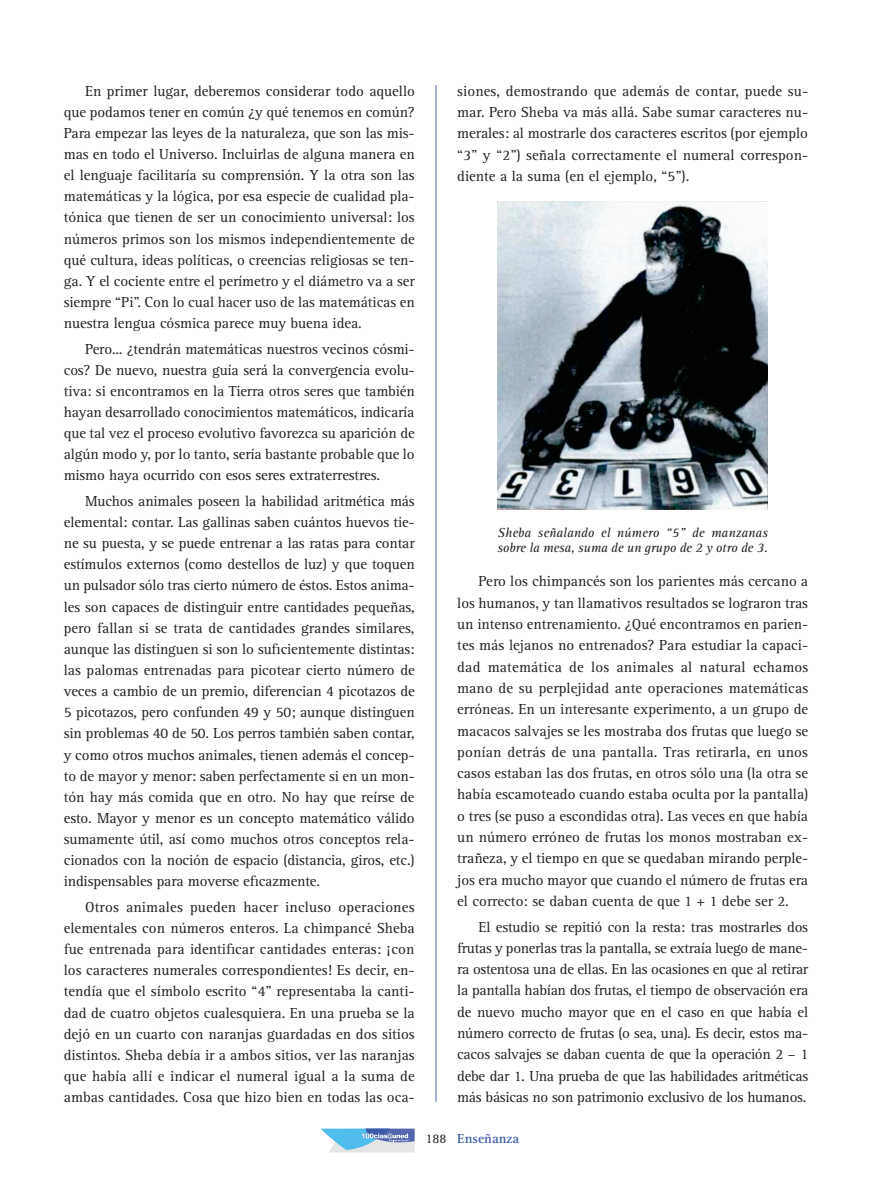
<style>
.page{position:relative;width:872px;height:1187px;background:#fff}
.page>*{position:absolute;margin:0;border:0;box-sizing:border-box;transform-origin:0 0}
.t1{font:15px/21.1px "Rotis Serif Std";letter-spacing:-.005em;color:#231f20;text-align:justify}
.t2{font:italic 13.5px/15px "Rotis Serif Std";letter-spacing:.005em;color:#231f20}
.t3{font:700 13.5px "Rotis Serif Std";color:#3c5caa}
.s1{font-weight:400;color:#231f20}
</style>
<div class="page">
<hr style="left:436px;top:85px;width:1px;height:1016px;background:#5564ae">
<img style="left:497px;top:201px;width:271px;height:309px">
<svg style="left:320px;top:1128px;width:94px;height:24px;background:#9bc2e0"></svg>
<p class="t1" style="left:64px;top:80px;width:353px;text-indent:21px">En primer lugar, deberemos considerar todo aquello que podamos tener en común ¿y qué tenemos en común?<br>Para empezar las leyes de la naturaleza, que son las mis&shy;mas en todo el Universo. Incluirlas de alguna manera en el lenguaje facilitaría su comprensión. Y la otra son las matemáticas y la lógica, por esa especie de cualidad pla&shy;tónica que tienen de ser un conocimiento universal: los números primos son los mismos independientemente de qué cultura, ideas políticas, o creencias religiosas se ten&shy;ga. Y el cociente entre el perímetro y el diámetro va a ser siempre “Pi”. Con lo cual hacer uso de las matemáticas en nuestra lengua cósmica parece muy buena idea.</p>
<p class="t1" style="left:64px;top:338px;width:352px;text-indent:21px">Pero... ¿tendrán matemáticas nuestros vecinos cósmi&shy;cos? De nuevo, nuestra guía será la convergencia evolu&shy;tiva: si encontramos en la Tierra otros seres que también hayan desarrollado conocimientos matemáticos, indicaría que tal vez el proceso evolutivo favorezca su aparición de algún modo y, por lo tanto, sería bastante probable que lo mismo haya ocurrido con esos seres extraterrestres.</p>
<p class="t1" style="left:64px;top:490px;width:352px;text-indent:21px">Muchos animales poseen la habilidad aritmética más elemental: contar. Las gallinas saben cuántos huevos tie&shy;ne su puesta, y se puede entrenar a las ratas para contar estímulos externos (como destellos de luz) y que toquen un pulsador sólo tras cierto número de éstos. Estos anima&shy;les son capaces de distinguir entre cantidades pequeñas, pero fallan si se trata de cantidades grandes similares, aunque las distinguen si son lo suficientemente distintas: las palomas entrenadas para picotear cierto número de veces a cambio de un premio, diferencian 4 picotazos de 5 picotazos, pero confunden 49 y 50; aunque distinguen sin problemas 40 de 50. Los perros también saben contar, y como otros muchos animales, tienen además el concep&shy;to de mayor y menor: saben perfectamente si en un mon&shy;tón hay más comida que en otro. No hay que reírse de esto. Mayor y menor es un concepto matemático válido sumamente útil, así como muchos otros conceptos rela&shy;cionados con la noción de espacio (distancia, giros, etc.) indispensables para moverse eficazmente.</p>
<p class="t1" style="left:64px;top:896px;width:352px;text-indent:21px">Otros animales pueden hacer incluso operaciones elementales con números enteros. La chimpancé Sheba fue entrenada para identificar cantidades enteras: ¡con los caracteres numerales correspondientes! Es decir, en&shy;tendía que el símbolo escrito “4” representaba la canti&shy;dad de cuatro objetos cualesquiera. En una prueba se la dejó en un cuarto con naranjas guardadas en dos sitios distintos. Sheba debía ir a ambos sitios, ver las naranjas que había allí e indicar el numeral igual a la suma de ambas cantidades. Cosa que hizo bien en todas las oca-</p>
<p class="t1" style="left:457px;top:81px;width:352px">siones, demostrando que además de contar, puede su&shy;mar. Pero Sheba va más allá. Sabe sumar caracteres nu&shy;merales: al mostrarle dos caracteres escritos (por ejemplo “3” y “2”) señala correctamente el numeral correspon&shy;diente a la suma (en el ejemplo, “5”).</p>
<p class="t2" style="left:497px;top:526px;width:272px">Sheba señalando el número “5” de manzanas sobre la mesa, suma de un grupo de 2 y otro de 3.</p>
<p class="t1" style="left:457px;top:571px;width:353px;text-indent:21px">Pero los chimpancés son los parientes más cercano a los humanos, y tan llamativos resultados se lograron tras un intenso entrenamiento. ¿Qué encontramos en parien&shy;tes más lejanos no entrenados? Para estudiar la capaci&shy;dad matemática de los animales al natural echamos mano de su perplejidad ante operaciones matemáticas erróneas. En un interesante experimento, a un grupo de macacos salvajes se les mostraba dos frutas que luego se ponían detrás de una pantalla. Tras retirarla, en unos casos estaban las dos frutas, en otros sólo una (la otra se había escamoteado cuando estaba oculta por la pantalla) o tres (se puso a escondidas otra). Las veces en que había un número erróneo de frutas los monos mostraban ex&shy;trañeza, y el tiempo en que se quedaban mirando perple&shy;jos era mucho mayor que cuando el número de frutas era el correcto: se daban cuenta de que 1 + 1 debe ser 2.</p>
<p class="t1" style="left:457px;top:916px;width:352px;text-indent:21px">El estudio se repitió con la resta: tras mostrarles dos frutas y ponerlas tras la pantalla, se extraía luego de mane&shy;ra ostentosa una de ellas. En las ocasiones en que al retirar la pantalla habían dos frutas, el tiempo de observación era de nuevo mucho mayor que en el caso en que había el número correcto de frutas (o sea, una). Es decir, estos ma&shy;cacos salvajes se daban cuenta de que la operación 2 – 1 debe dar 1. Una prueba de que las habilidades aritméticas más básicas no son patrimonio exclusivo de los humanos.</p>
<p class="t3" style="left:425px;top:1130px;width:95px"><span class="s1">188</span> Enseñanza</p>
</div>
